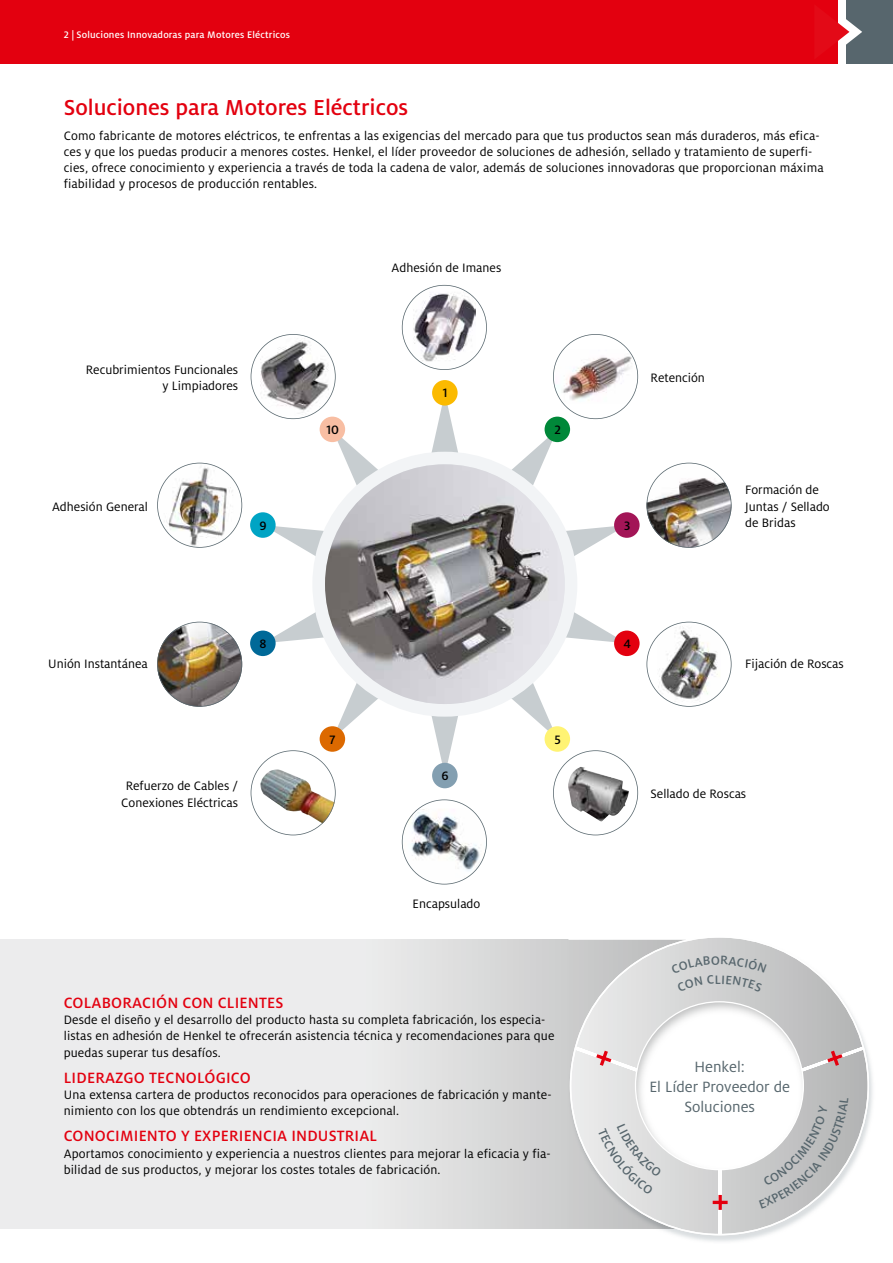
<style>
.page{position:relative;width:893px;height:1263px;background:#fff}
.page>*{position:absolute;margin:0;border:0;box-sizing:border-box;transform-origin:0 0}
.t1{font:500 24px "Henkel Milo";color:#e3000f}
.t2{font:500 16.5px "Henkel Milo";letter-spacing:.01em;color:#e3000f}
.t3{font:16.5px/19.8px "Henkel Milo";color:#57666d;text-align:center}
.t4{font:13.5px/16.2px "Henkel Milo";letter-spacing:.01em;color:#000}
.t5{font:500 13.5px "Henkel Milo";color:#000}
.t6{font:500 10.5px "Henkel Milo";letter-spacing:.015em;color:#fff}
</style>
<div class="page">
<div style="left:846px;top:0;width:47px;height:64px;background:#57666d"></div>
<div style="left:0;top:0;width:838px;height:64px;background:#e3000f"></div>
<svg style="left:838px;top:19px;width:24px;height:26px"></svg>
<div style="left:0;top:940px;width:568px;height:289px;background:linear-gradient(to right,#f3f3f4,#dadada)"></div>
<svg style="left:614px;top:512px;width:26px;height:26px"></svg>
<svg style="left:614px;top:630px;width:26px;height:26px"></svg>
<img style="left:646px;top:463px;width:86px;height:85px">
<img style="left:157px;top:622px;width:85px;height:85px">
<img style="left:646px;top:622px;width:86px;height:85px">
<img style="left:157px;top:463px;width:85px;height:85px">
<svg style="left:251px;top:285px;width:387px;height:599px"></svg>
<img style="left:568px;top:939px;width:305px;height:303px">
<svg style="left:570px;top:938px;width:299px;height:297px"></svg>
<hr style="left:718px;top:1170px;width:4px;height:64px;background:#fff">
<svg style="left:575px;top:1001px;width:289px;height:209px"></svg>
<svg style="left:671px;top:956px;width:95px;height:36px;background:#d0d0d0"></svg>
<p class="t6" style="left:64px;top:29px;width:228px">2 | Soluciones Innovadoras para Motores Eléctricos</p>
<h1 class="t1" style="left:64px;top:94px;width:346px">Soluciones para Motores Eléctricos</h1>
<p class="t4" style="left:64px;top:127px;width:761px">Como fabricante de motores eléctricos, te enfrentas a las exigencias del mercado para que tus productos sean más duraderos, más efica&shy;ces y que los puedas producir a menores costes. Henkel, el líder proveedor de soluciones de adhesión, sellado y tratamiento de superfi&shy;cies, ofrece conocimiento y experiencia a través de toda la cadena de valor, además de soluciones innovadoras que proporcionan máxima fiabilidad y procesos de producción rentables.</p>
<p class="t4" style="left:86px;top:361px;width:154px;text-align:right">Recubrimientos Funcionales y Limpiadores</p>
<p class="t4" style="left:52px;top:498px;width:97px">Adhesión General</p>
<p class="t5" style="left:260px;top:518px;width:9px">9</p>
<p class="t5" style="left:326px;top:422px;width:14px">10</p>
<p class="t4" style="left:392px;top:260px;width:111px">Adhesión de Imanes</p>
<p class="t5" style="left:443px;top:386px;width:6px">1</p>
<p class="t5" style="left:554px;top:422px;width:8px">2</p>
<p class="t4" style="left:651px;top:369px;width:56px">Retención</p>
<p class="t5" style="left:624px;top:518px;width:8px">3</p>
<p class="t4" style="left:745px;top:482px;width:86px">Formación de<br>Juntas / Sellado de Bridas</p>
<p class="t4" style="left:48px;top:656px;width:101px">Unión Instantánea</p>
<p class="t5" style="left:260px;top:636px;width:9px">8</p>
<p class="t5" style="left:623px;top:636px;width:9px">4</p>
<p class="t4" style="left:745px;top:656px;width:100px">Fijación de Roscas</p>
<p class="t4" style="left:121px;top:778px;width:118px;text-align:center">Refuerzo de Cables /<br>Conexiones Eléctricas</p>
<p class="t5" style="left:330px;top:732px;width:8px">7</p>
<p class="t5" style="left:442px;top:768px;width:9px">6</p>
<p class="t5" style="left:554px;top:732px;width:8px">5</p>
<p class="t4" style="left:651px;top:786px;width:97px">Sellado de Roscas</p>
<p class="t4" style="left:413px;top:896px;width:69px">Encapsulado</p>
<p class="t2" style="left:64px;top:994px;width:221px">COLABORACIÓN CON CLIENTES</p>
<p class="t4" style="left:64px;top:1012px;width:492px">Desde el diseño y el desarrollo del producto hasta su completa fabricación, los especia&shy;listas en adhesión de Henkel te ofrecerán asistencia técnica y recomendaciones para que puedas superar tus desafíos.</p>
<p class="t2" style="left:64px;top:1068px;width:188px">LIDERAZGO TECNOLÓGICO</p>
<p class="t4" style="left:64px;top:1087px;width:489px">Una extensa cartera de productos reconocidos para operaciones de fabricación y mante&shy;nimiento con los que obtendrás un rendimiento excepcional.</p>
<p class="t2" style="left:64px;top:1127px;width:315px">CONOCIMIENTO Y EXPERIENCIA INDUSTRIAL</p>
<p class="t4" style="left:64px;top:1145px;width:488px">Aportamos conocimiento y experiencia a nuestros clientes para mejorar la eficacia y fia&shy;bilidad de sus productos, y mejorar los costes totales de fabricación.</p>
<p class="t3" style="left:649px;top:1057px;width:142px">Henkel:<br>El Líder Proveedor de<br>Soluciones</p>
</div>
